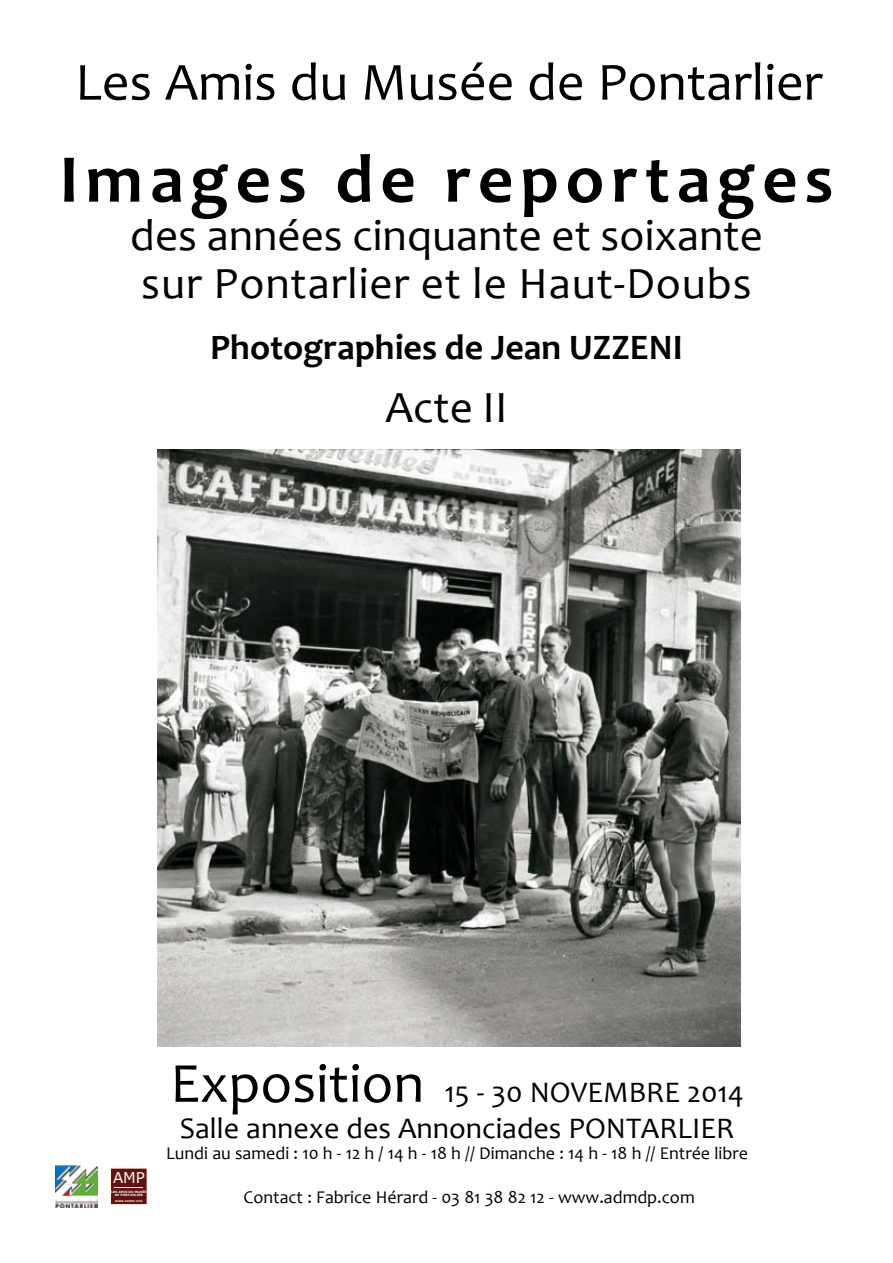
<style>
.page{position:relative;width:893px;height:1263px;background:#fff}
.page>*{position:absolute;margin:0;border:0;box-sizing:border-box;transform-origin:0 0}
.t1{font:700 69px "Candara";letter-spacing:.1em;color:#000}
.t2{font:54px "Candara";color:#000}
.t3{font:45px/48px "Candara";color:#000}
.t4{font:700 36px "Candara";color:#000}
.t5{font:30px/36px "Candara";color:#000;text-align:center}
.t6{font:18px "Candara";color:#000}
.t7{font:15px "Verdana";color:#f8f7e1}
.t8{font:700 3px/3px "Verdana";color:#f8f7e1;text-align:center}
.t9{font:700 2.4px "Verdana";color:#f8f7e1}
.s1{font-size:57px}
</style>
<div class="page">
<svg style="left:55px;top:1165px;width:26px;height:1px"></svg>
<img style="left:55px;top:1166px;width:43px;height:42px">
<div style="left:110px;top:1168px;width:37px;height:37px;background:#5f1316;border:1px solid #f8f7e1"></div>
<svg style="left:114px;top:1187px;width:29px;height:1px"></svg>
<img style="left:158px;top:449px;width:583px;height:597px">
<h2 class="t2" style="left:75px;top:50px;width:749px">Les Amis du Musée de Pontarlier</h2>
<h1 class="t1" style="left:59px;top:138px;width:775px">Images de reportages</h1>
<h3 class="t3" style="left:130px;top:211px;width:634px">des années cinquante et soixante sur Pontarlier et le Haut-Doubs</h3>
<h3 class="t4" style="left:210px;top:326px;width:474px">Photographies de Jean UZZENI</h3>
<h3 class="t3" style="left:385px;top:384px;width:123px">Acte II</h3>
<p class="t7" style="left:113px;top:1167px;width:33px">AMP</p>
<p class="t8" style="left:111px;top:1191px;width:37px">LES AMIS DU MUSÉE<br>DE PONTARLIER</p>
<p class="t9" style="left:115px;top:1200px;width:29px">WWW.ADMDP.COM</p>
<h3 class="t5" style="left:170px;top:1074px;width:575px"><span class="s1">Exposition</span> 15 - 30 NOVEMBRE 2014<br>Salle annexe des Annonciades PONTARLIER</h3>
<p class="t6" style="left:166px;top:1143px;width:584px">Lundi au samedi : 10 h - 12 h / 14 h - 18 h // Dimanche : 14 h - 18 h // Entrée libre</p>
<p class="t6" style="left:243px;top:1186px;width:453px">Contact : Fabrice Hérard - 03 81 38 82 12 - www.admdp.com</p>
</div>
